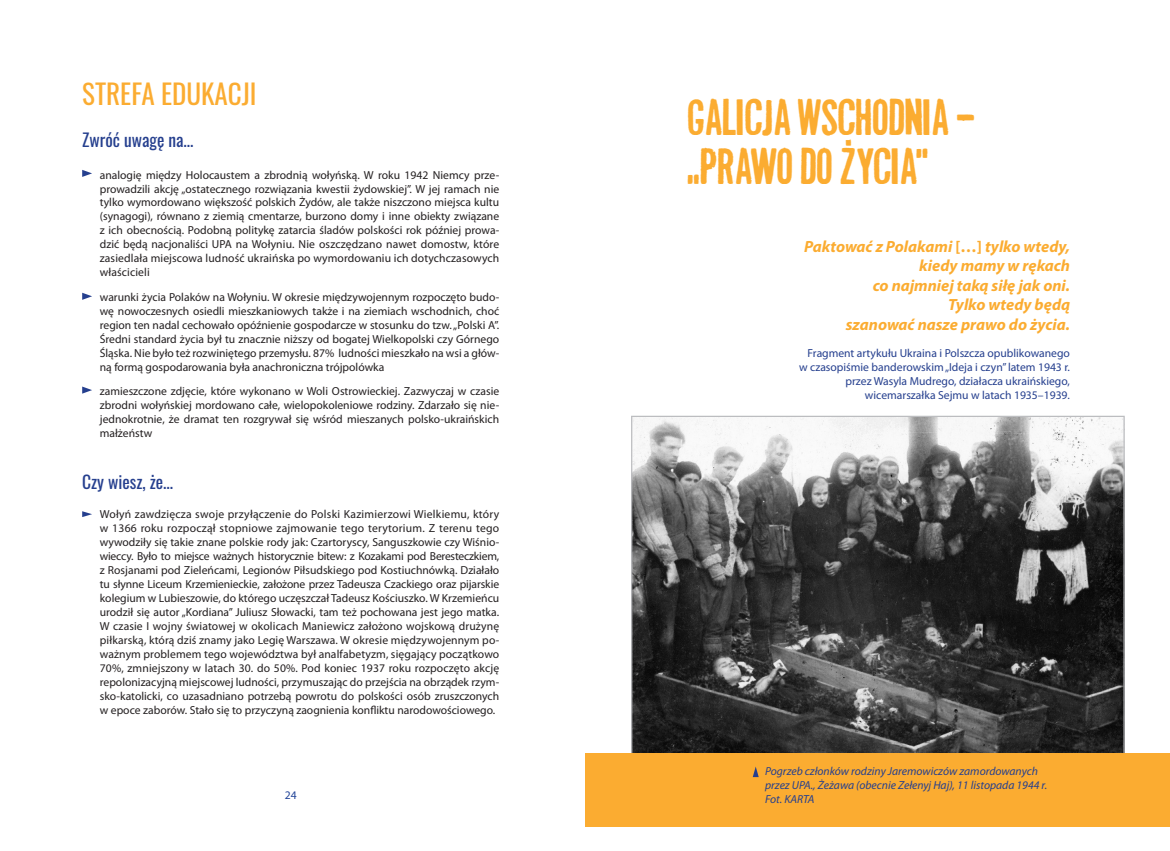
<style>
.page{position:relative;width:1170px;height:851px;background:#fff}
.page>*{position:absolute;margin:0;border:0;box-sizing:border-box;transform-origin:0 0}
.tytuły_plansz_wystaw{font:40.75px "Damned Soldiers";letter-spacing:.005em;color:#fbac31}
.tytuły_rodziałów_bro{font:27.12px "Oswald";color:#fbac31}
.podtytuły_strefy_edu{font:17.5px "Oswald";color:#253f8e}
.cytaty_z_wystawy{font:italic 700 16.25px/19.5px "Myriad Pro";color:#fbac31;text-align:right}
.teksty_główne_strefy{font:11.62px/14px "Myriad Pro";color:#231f20;text-align:justify}
.podpisy_cytatow_z_wy{font:11.62px/14px "Myriad Pro";color:#253f8e;text-align:right}
.podpisy_brązowe{font:italic 11.62px/14px "Myriad Pro";color:#253f8e}
.t1{font:11.62px "Myriad Pro";color:#224498}
.s1{font-style:normal}
</style>
<div class="page">
<img style="left:633px;top:417px;width:489px;height:336px">
<div style="left:585px;top:753px;width:584px;height:74px;background:#fbac31"></div>
<svg style="left:82px;top:511px;width:10px;height:6px"></svg>
<svg style="left:82px;top:170px;width:10px;height:7px"></svg>
<svg style="left:82px;top:293px;width:10px;height:7px"></svg>
<svg style="left:82px;top:386px;width:10px;height:7px"></svg>
<svg style="left:752px;top:766px;width:6px;height:11px"></svg>
<p class="tytuły_rodziałów_bro" style="left:82px;top:70px;width:176px">STREFA EDUKACJI</p>
<p class="podtytuły_strefy_edu" style="left:82px;top:124px;width:113px">Zwróć uwagę na...</p>
<p class="teksty_główne_strefy" style="left:100px;top:167px;width:401px">analogię między Holocaustem a zbrodnią wołyńską. W roku 1942 Niemcy prze&shy;prowadzili akcję „ostatecznego rozwiązania kwestii żydowskiej”. W jej ramach nie tylko wymordowano większość polskich Żydów, ale także niszczono miejsca kultu (synagogi), równano z ziemią cmentarze, burzono domy i inne obiekty związane z ich obecnością. Podobną politykę zatarcia śladów polskości rok później prowa&shy;dzić będą nacjonaliści UPA na Wołyniu. Nie oszczędzano nawet domostw, które zasiedlała miejscowa ludność ukraińska po wymordowaniu ich dotychczasowych właścicieli</p>
<p class="teksty_główne_strefy" style="left:100px;top:290px;width:401px">warunki życia Polaków na Wołyniu. W okresie międzywojennym rozpoczęto budo&shy;wę nowoczesnych osiedli mieszkaniowych także i na ziemiach wschodnich, choć region ten nadal cechowało opóźnienie gospodarcze w stosunku do tzw. „Polski A”.<br>Średni standard życia był tu znacznie niższy od bogatej Wielkopolski czy Górnego Śląska. Nie było też rozwiniętego przemysłu. 87% ludności mieszkało na wsi a głów&shy;ną formą gospodarowania była anachroniczna trójpolówka</p>
<p class="teksty_główne_strefy" style="left:100px;top:384px;width:401px">zamieszczone zdjęcie, które wykonano w Woli Ostrowieckiej. Zazwyczaj w czasie zbrodni wołyńskiej mordowano całe, wielopokoleniowe rodziny. Zdarzało się nie&shy;jednokrotnie, że dramat ten rozgrywał się wśród mieszanych polsko-ukraińskich małżeństw</p>
<p class="podtytuły_strefy_edu" style="left:82px;top:466px;width:92px">Czy wiesz, że...</p>
<p class="teksty_główne_strefy" style="left:100px;top:507px;width:401px">Wołyń zawdzięcza swoje przyłączenie do Polski Kazimierzowi Wielkiemu, który w 1366 roku rozpoczął stopniowe zajmowanie tego terytorium. Z terenu tego wywodziły się takie znane polskie rody jak: Czartoryscy, Sanguszkowie czy Wiśnio&shy;wieccy. Było to miejsce ważnych historycznie bitew: z Kozakami pod Beresteczkiem, z Rosjanami pod Zieleńcami, Legionów Piłsudskiego pod Kostiuchnówką. Działało tu słynne Liceum Krzemienieckie, założone przez Tadeusza Czackiego oraz pijarskie kolegium w Lubieszowie, do którego uczęszczał Tadeusz Kościuszko. W Krzemieńcu urodził się autor „Kordiana” Juliusz Słowacki, tam też pochowana jest jego matka.<br>W czasie I wojny światowej w okolicach Maniewicz założono wojskową drużynę piłkarską, którą dziś znamy jako Legię Warszawa. W okresie międzywojennym po&shy;ważnym problemem tego województwa był analfabetyzm, sięgający początkowo 70%, zmniejszony w latach 30. do 50%. Pod koniec 1937 roku rozpoczęto akcję repolonizacyjną miejscowej ludności, przymuszając do przejścia na obrządek rzym&shy;sko-katolicki, co uzasadniano potrzebą powrotu do polskości osób zruszczonych w epoce zaborów. Stało się to przyczyną zaognienia konfliktu narodowościowego.</p>
<p class="t1" style="left:285px;top:787px;width:13px">24</p>
<p class="tytuły_plansz_wystaw" style="left:688px;top:97px;width:289px">GALICJA WSCHODNIA -</p>
<p class="tytuły_plansz_wystaw" style="left:700px;top:146px;width:230px">PRAWO DO ŻYCIA”</p>
<p class="tytuły_plansz_wystaw" style="left:687px;top:172px;width:14px">"</p>
<p class="cytaty_z_wystawy" style="left:804px;top:236px;width:267px">Paktować z Polakami <span class="s1">[…]</span> tylko wtedy, kiedy mamy w rękach<br>co najmniej taką siłę jak oni.</p>
<p class="cytaty_z_wystawy" style="left:845px;top:294px;width:226px">Tylko wtedy będą<br>szanować nasze prawo do życia.</p>
<p class="podpisy_cytatow_z_wy" style="left:799px;top:346px;width:272px">Fragment artykułu Ukraina i Polszcza opublikowanego w czasopiśmie banderowskim „Ideja i czyn” latem 1943 r. przez Wasyla Mudrego, działacza ukraińskiego, wicemarszałka Sejmu w latach 1935–1939.</p>
<p class="podpisy_brązowe" style="left:765px;top:764px;width:284px">Pogrzeb członków rodziny Jaremowiczów zamordowanych przez UPA., Żeżawa (obecnie Zełenyj Haj), 11 listopada 1944 r.<br>Fot. KARTA</p>
</div>
